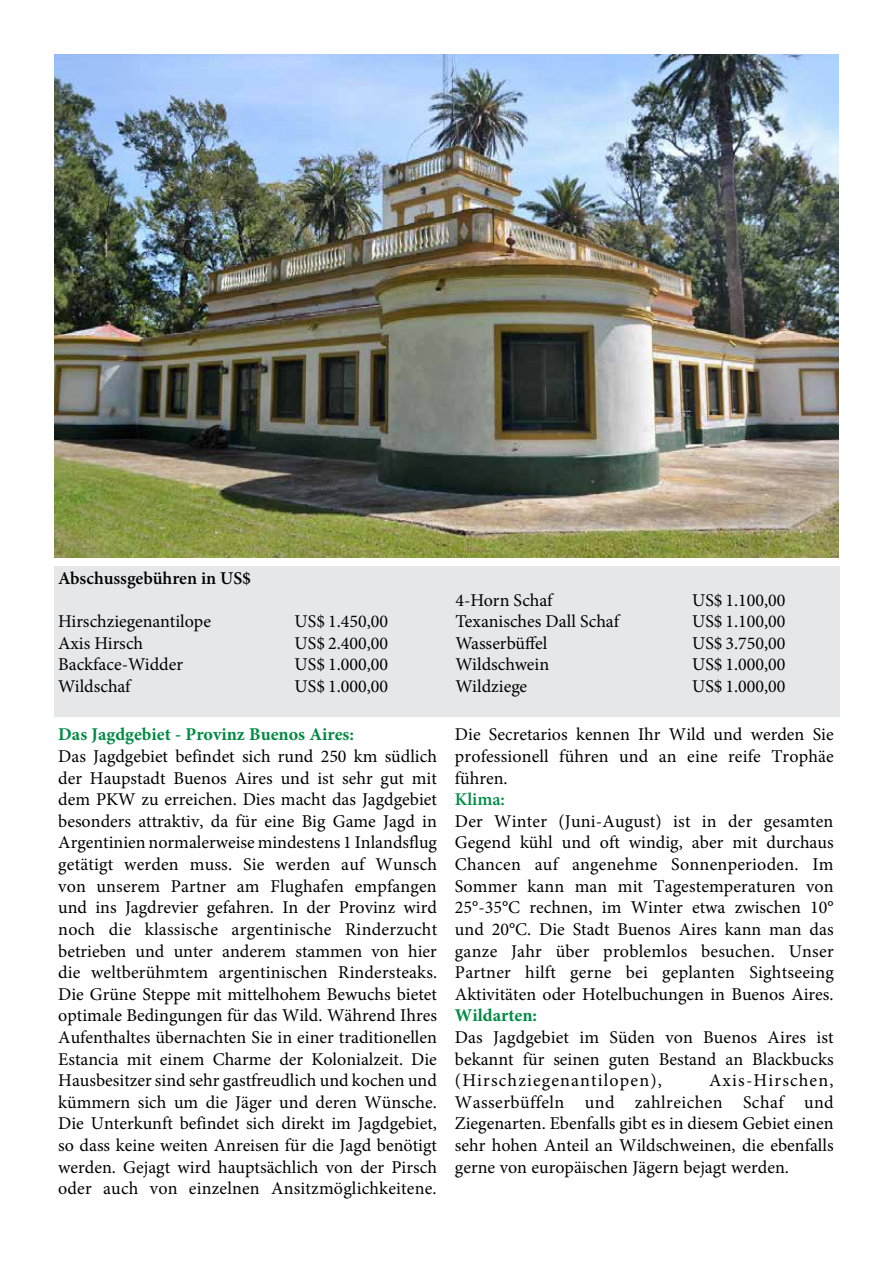
<style>
.page{position:relative;width:893px;height:1263px;background:#fff}
.page>*{position:absolute;margin:0;border:0;box-sizing:border-box;transform-origin:0 0}
.t1{font:18px/21.6px "Minion Pro";color:#000;text-align:justify}
.t2{font:700 18px "Minion Pro";color:#008a43}
.t3{font:600 18px "Minion Pro";letter-spacing:-.005em;color:#000}
.t4{font:600 18px "Minion Pro";color:#008a43}
</style>
<div class="page">
<img style="left:55px;top:54px;width:784px;height:503px">
<div style="left:54px;top:567px;width:785px;height:150px;background:#e6e7e8"></div>
<p class="t3" style="left:58px;top:566px;width:195px">Abschussgebühren in US$</p>
<p class="t1" style="left:58px;top:611px;width:155px">Hirschziegenantilope</p>
<p class="t1" style="left:295px;top:611px;width:95px">US$ 1.450,00</p>
<p class="t1" style="left:58px;top:632px;width:87px">Axis Hirsch</p>
<p class="t1" style="left:295px;top:632px;width:95px">US$ 2.400,00</p>
<p class="t1" style="left:58px;top:654px;width:127px">Backface-Widder</p>
<p class="t1" style="left:295px;top:654px;width:95px">US$ 1.000,00</p>
<p class="t1" style="left:58px;top:675px;width:74px">Wildschaf</p>
<p class="t1" style="left:295px;top:675px;width:95px">US$ 1.000,00</p>
<p class="t2" style="left:58px;top:722px;width:297px">Das Jagdgebiet - Provinz Buenos Aires:</p>
<p class="t1" style="left:58px;top:746px;width:380px">Das Jagdgebiet befindet sich rund 250 km südlich der Haupstadt Buenos Aires und ist sehr gut mit dem PKW zu erreichen. Dies macht das Jagdgebiet besonders attraktiv, da für eine Big Game Jagd in Argentinien normalerweise mindestens 1 Inlandsflug getätigt werden muss. Sie werden auf Wunsch von unserem Partner am Flughafen empfangen und ins Jagdrevier gefahren. In der Provinz wird noch die klassische argentinische Rinderzucht betrieben und unter anderem stammen von hier die weltberühmtem argentinischen Rindersteaks.<br>Die Grüne Steppe mit mittelhohem Bewuchs bietet optimale Bedingungen für das Wild. Während Ihres Aufenthaltes übernachten Sie in einer traditionellen Estancia mit einem Charme der Kolonialzeit. Die Hausbesitzer sind sehr gastfreudlich und kochen und kümmern sich um die Jäger und deren Wünsche.<br>Die Unterkunft befindet sich direkt im Jagdgebiet, so dass keine weiten Anreisen für die Jagd benötigt werden. Gejagt wird hauptsächlich von der Pirsch oder auch von einzelnen Ansitzmöglichkeitene.</p>
<p class="t1" style="left:455px;top:589px;width:98px">4-Horn Schaf</p>
<p class="t1" style="left:692px;top:589px;width:95px">US$ 1.100,00</p>
<p class="t1" style="left:455px;top:611px;width:165px">Texanisches Dall Schaf</p>
<p class="t1" style="left:692px;top:611px;width:95px">US$ 1.100,00</p>
<p class="t1" style="left:455px;top:632px;width:93px">Wasserbüffel</p>
<p class="t1" style="left:692px;top:632px;width:95px">US$ 3.750,00</p>
<p class="t1" style="left:455px;top:654px;width:95px">Wildschwein</p>
<p class="t1" style="left:692px;top:654px;width:95px">US$ 1.000,00</p>
<p class="t1" style="left:455px;top:675px;width:73px">Wildziege</p>
<p class="t1" style="left:692px;top:675px;width:95px">US$ 1.000,00</p>
<p class="t1" style="left:455px;top:724px;width:380px">Die Secretarios kennen Ihr Wild und werden Sie professionell führen und an eine reife Trophäe führen.</p>
<p class="t4" style="left:455px;top:787px;width:52px">Klima:</p>
<p class="t1" style="left:455px;top:810px;width:380px">Der Winter (Juni-August) ist in der gesamten Gegend kühl und oft windig, aber mit durchaus Chancen auf angenehme Sonnenperioden. Im Sommer kann man mit Tagestemperaturen von 25°-35°C rechnen, im Winter etwa zwischen 10° und 20°C. Die Stadt Buenos Aires kann man das ganze Jahr über problemlos besuchen. Unser Partner hilft gerne bei geplanten Sightseeing Aktivitäten oder Hotelbuchungen in Buenos Aires.</p>
<p class="t2" style="left:455px;top:1003px;width:84px">Wildarten:</p>
<p class="t1" style="left:455px;top:1026px;width:380px">Das Jagdgebiet im Süden von Buenos Aires ist bekannt für seinen guten Bestand an Blackbucks (Hirschziegenantilopen),</p>
<p class="t1" style="left:455px;top:1070px;width:380px;text-indent:254px">Axis-Hirschen, Wasserbüffeln und zahlreichen Schaf und Ziegenarten. Ebenfalls gibt es in diesem Gebiet einen sehr hohen Anteil an Wildschweinen, die ebenfalls gerne von europäischen Jägern bejagt werden.</p>
</div>
